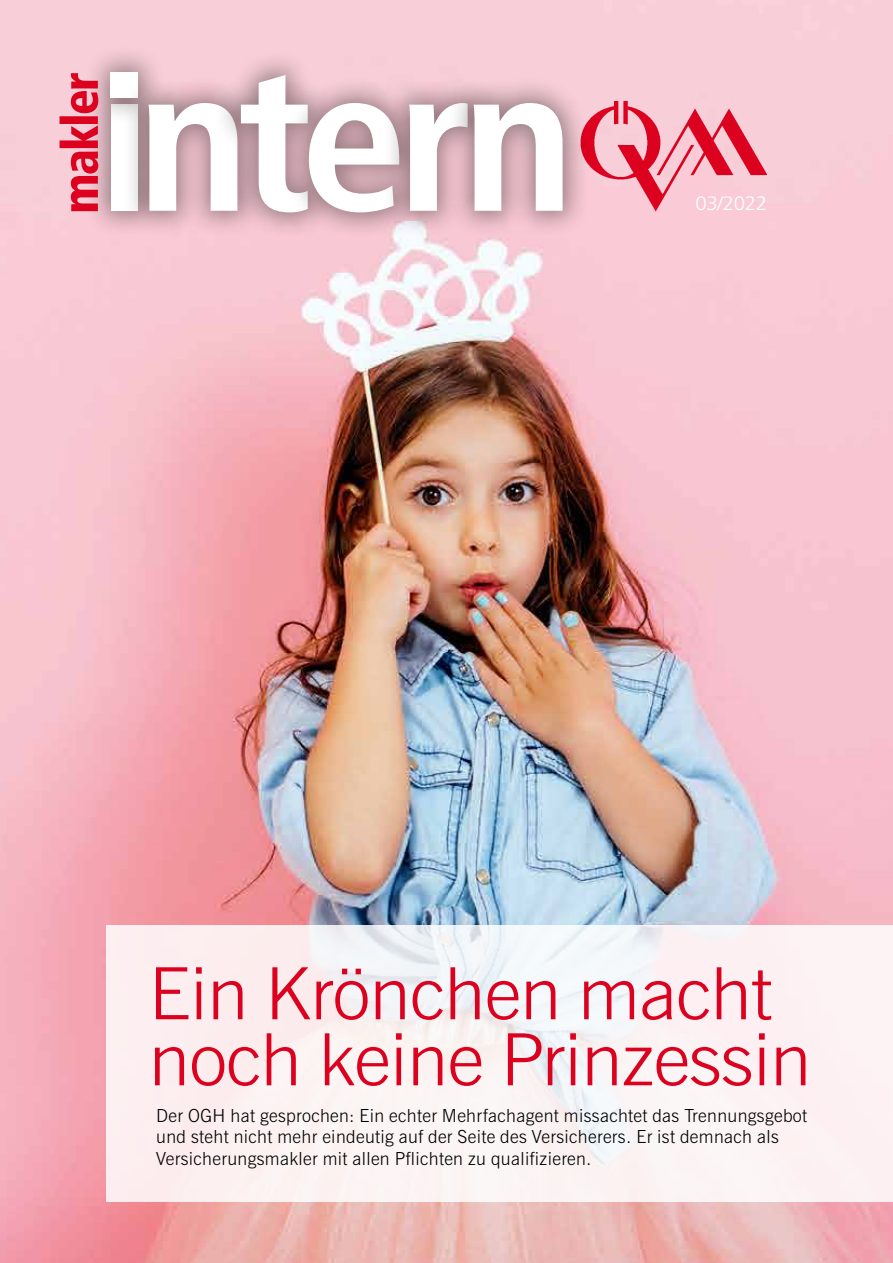
<style>
.page{position:relative;width:893px;height:1263px;background:#fff}
.page>*{position:absolute;margin:0;border:0;box-sizing:border-box;transform-origin:0 0}
.t1{font:300 72px/66px "News Gothic BT";letter-spacing:-.01em;color:#dc011f;scale:1.05 1}
.t2{font:300 19.5px "Frutiger LT Std";letter-spacing:-.02em;color:#fff;scale:1.05 1}
.t3{font:300 18px/21.6px "News Gothic BT";letter-spacing:.02em;color:#000}
</style>
<div class="page">
<img style="left:0;top:0;width:893px;height:1263px">
<img style="left:590px;top:94px;width:180px;height:119px">
<div style="left:83px;top:77px;width:82px;height:161px;background:#000;opacity:.4"></div>
<div style="left:111px;top:105px;width:27px;height:106px;background:#fff"></div>
<div style="left:83px;top:45px;width:83px;height:80px;background:#000;opacity:.4"></div>
<div style="left:110px;top:72px;width:28px;height:25px;background:#fff"></div>
<div style="left:121px;top:76px;width:144px;height:162px;background:#000;opacity:.4"></div>
<div style="left:214px;top:49px;width:121px;height:191px;background:#000;opacity:.4"></div>
<div style="left:282px;top:76px;width:144px;height:163px;background:#000;opacity:.4"></div>
<svg style="left:149px;top:75px;width:250px;height:137px"></svg>
<div style="left:382px;top:76px;width:113px;height:162px;background:#000;opacity:.4"></div>
<svg style="left:409px;top:103px;width:37px;height:108px"></svg>
<div style="left:446px;top:76px;width:144px;height:162px;background:#000;opacity:.4"></div>
<svg style="left:474px;top:103px;width:89px;height:108px"></svg>
<svg style="left:60px;top:73px;width:38px;height:138px;background:#e96a7e"></svg>
<div style="left:106px;top:925px;width:787px;height:276px;background:#fcf2f3"></div>
<p class="t2" style="left:696px;top:192px;width:70px">03/2022</p>
<h1 class="t1" style="left:149px;top:960px;width:633px">Ein Krönchen macht noch keine Prinzessin</h1>
<p class="t3" style="left:156px;top:1104px;width:652px">Der OGH hat gesprochen: Ein echter Mehrfachagent missachtet das Trennungsgebot und steht nicht mehr eindeutig auf der Seite des Versicherers. Er ist demnach als<br>Versicherungsmakler mit allen Pflichten zu qualifizieren.</p>
</div>
